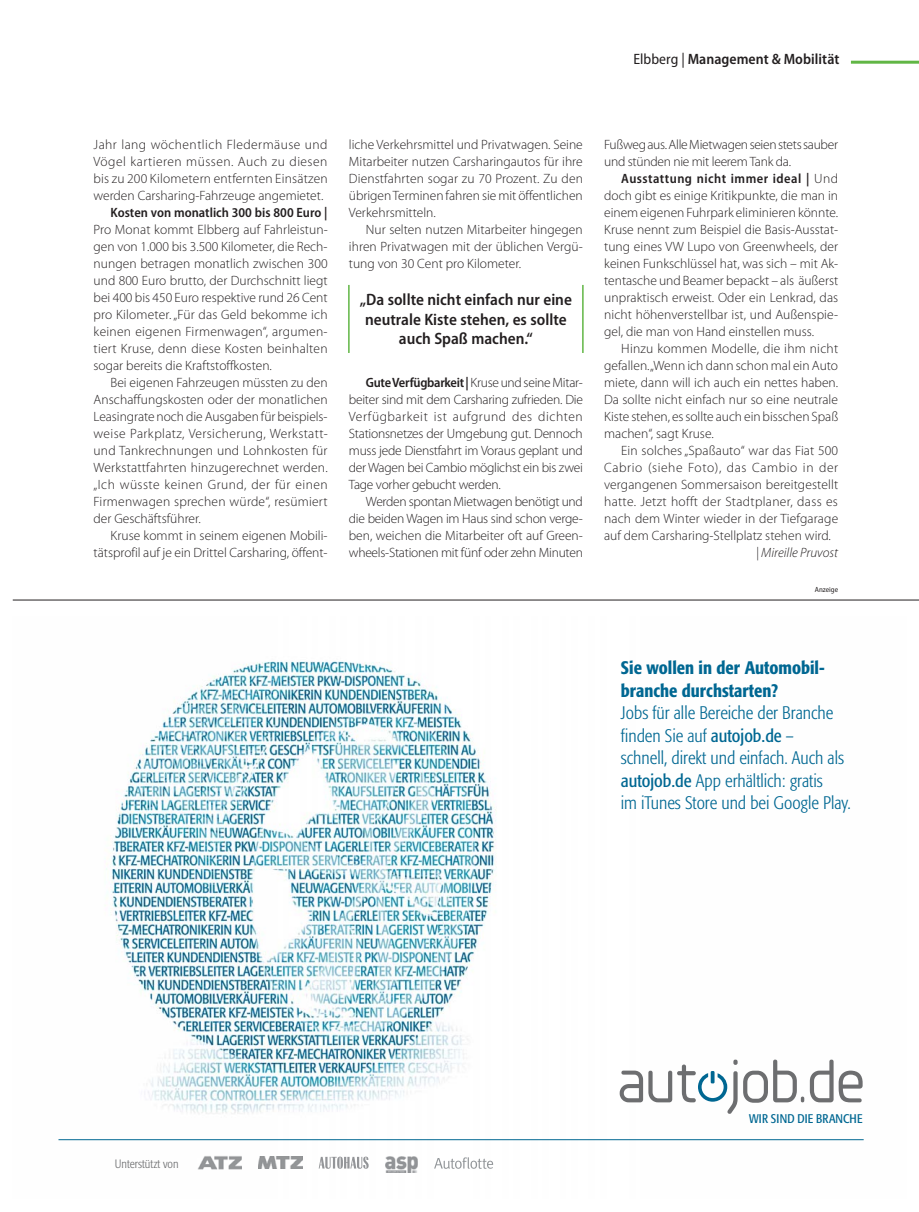
<style>
.page{position:relative;width:919px;height:1212px;background:#fff}
.page>*{position:absolute;margin:0;border:0;box-sizing:border-box;transform-origin:0 0}
.t1{font:300 18px/22.5px "Formata Condensed";color:#006792}
.t2{font:500 18px/22.5px "Formata Condensed";color:#006792}
.t3{font:600 semi-condensed 16.5px/19.5px "Myriad Pro";color:#231f20;text-align:center}
.t4{font:600 semi-condensed 15px "Myriad Pro";color:#231f20}
.t5{font:300 13.5px/17px "Myriad Pro";color:#231f20;text-align:justify}
.t6{font:300 13.5px/17px "Myriad Pro";letter-spacing:-.025em;color:#231f20}
.t7{font:600 semi-condensed 13.5px "Myriad Pro";color:#231f20}
.t8{font:italic 300 13.5px "Myriad Pro";color:#231f20}
.t9{font:12.45px "Formata Condensed";letter-spacing:.02em;color:#006792}
.t10{font:300 12px "Formata Condensed";color:#6d6e70}
.t11{font:semi-condensed 7.5px "Myriad Pro";color:#231f20}
.s1{font-weight:400}
.s2{font-weight:600;font-stretch:semi-condensed}
</style>
<div class="page">
<hr style="left:850px;top:61px;width:68px;height:3px;background:#61b645">
<hr style="left:348px;top:285px;width:1px;height:68px;background:#61b645">
<hr style="left:582px;top:285px;width:1px;height:68px;background:#61b645">
<hr style="left:13px;top:600px;width:905px;height:1px;background:#231f20">
<img style="left:58px;top:661px;width:806px;height:512px">
<hr style="left:58px;top:1139px;width:805px;height:1px;background:#006792">
<svg style="left:743px;top:1071px;width:24px;height:32px"></svg>
<svg style="left:773px;top:1059px;width:89px;height:43px"></svg>
<svg style="left:619px;top:1059px;width:118px;height:55px"></svg>
<img style="left:258px;top:1156px;width:44px;height:12px">
<img style="left:318px;top:1156px;width:50px;height:13px">
<img style="left:385px;top:1157px;width:32px;height:15px">
<svg style="left:434px;top:1157px;width:59px;height:12px"></svg>
<img style="left:197px;top:1155px;width:44px;height:17px">
<p class="t4" style="left:633px;top:53px;width:207px"><span class="s1">Elbberg |</span> Management &amp; Mobilität</p>
<p class="t5" style="left:94px;top:137px;width:236px">Jahr lang wöchentlich Fledermäuse und Vögel kartieren müssen. Auch zu diesen bis zu 200 Kilometern entfernten Einsätzen werden Carsharing-Fahrzeuge angemietet.</p>
<p class="t7" style="left:111px;top:207px;width:218px">Kosten von monatlich 300 bis 800 Euro |</p>
<p class="t5" style="left:94px;top:222px;width:235px">Pro Monat kommt Elbberg auf Fahrleistun&shy;gen von 1.000 bis 3.500 Kilometer, die Rech&shy;nungen betragen monatlich zwischen 300 und 800 Euro brutto, der Durchschnitt liegt bei 400 bis 450 Euro respektive rund 26 Cent pro Kilometer. „Für das Geld bekomme ich keinen eigenen Firmenwagen“, argumen&shy;tiert Kruse, denn diese Kosten beinhalten sogar bereits die Kraftstoffkosten.</p>
<p class="t5" style="left:94px;top:375px;width:236px;text-indent:17px">Bei eigenen Fahrzeugen müssten zu den Anschaffungskosten oder der monatlichen Leasingrate noch die Ausgaben für beispiels&shy;weise Parkplatz, Versicherung, Werkstatt&shy;und Tankrechnungen und Lohnkosten für Werkstattfahrten hinzugerechnet werden. „Ich wüsste keinen Grund, der für einen Firmenwagen sprechen würde“, resümiert der Geschäftsführer.</p>
<p class="t5" style="left:94px;top:528px;width:235px;text-align:right">Kruse kommt in seinem eigenen Mobili&shy;tätsprofil auf je ein Drittel Carsharing, öffent-</p>
<p class="t5" style="left:349px;top:137px;width:235px">liche Verkehrsmittel und Privatwagen. Seine Mitarbeiter nutzen Carsharingautos für ihre Dienstfahrten sogar zu 70 Prozent. Zu den übrigen Terminen fahren sie mit öffentlichen Verkehrsmitteln.</p>
<p class="t5" style="left:349px;top:222px;width:235px;text-indent:17px">Nur selten nutzen Mitarbeiter hingegen ihren Privatwagen mit der üblichen Vergü&shy;tung von 30 Cent pro Kilometer.</p>
<p class="t3" style="left:360px;top:292px;width:214px">„Da sollte nicht einfach nur eine neutrale Kiste stehen, es sollte auch Spaß machen.“</p>
<p class="t5" style="left:349px;top:375px;width:235px;text-indent:17px"><span class="s2">Gute Verfügbarkeit |</span> Kruse und seine Mitar&shy;beiter sind mit dem Carsharing zufrieden. Die Verfügbarkeit ist aufgrund des dichten Stations netzes der Umgebung gut. Dennoch muss jede Dienstfahrt im Voraus geplant und der Wagen bei Cambio möglichst ein bis zwei Tage vorher gebucht werden.</p>
<p class="t5" style="left:349px;top:494px;width:235px;text-indent:17px">Werden spontan Mietwagen benötigt und die beiden Wagen im Haus sind schon verge&shy;ben, weichen die Mitarbeiter oft auf Green&shy;wheels-Stationen mit fünf oder zehn Minuten</p>
<p class="t6" style="left:604px;top:137px;width:235px">Fußweg aus. Alle Mietwagen seien stets sauber und stünden nie mit leerem Tank da.</p>
<p class="t5" style="left:604px;top:171px;width:235px;text-indent:17px"><span class="s2">Ausstattung nicht immer ideal |</span> Und doch gibt es einige Kritikpunkte, die man in einem eigenen Fuhrpark eliminieren könnte.<br>Kruse nennt zum Beispiel die Basis-Ausstat&shy;tung eines VW Lupo von Greenwheels, der keinen Funkschlüssel hat, was sich – mit Ak&shy;tentasche und Beamer bepackt – als äußerst unpraktisch erweist. Oder ein Lenkrad, das nicht höhenverstellbar ist, und Außenspie&shy;gel, die man von Hand einstellen muss.</p>
<p class="t5" style="left:604px;top:341px;width:236px;text-indent:17px">Hinzu kommen Modelle, die ihm nicht gefallen. „Wenn ich dann schon mal ein Auto miete, dann will ich auch ein nettes haben.<br>Da sollte nicht einfach nur so eine neutrale Kiste stehen, es sollte auch ein bisschen Spaß machen“, sagt Kruse.</p>
<p class="t5" style="left:604px;top:443px;width:235px;text-indent:17px">Ein solches „Spaßauto“ war das Fiat 500<br>Cabrio (siehe Foto), das Cambio in der vergangenen Sommersaison bereitgestellt hatte. Jetzt hofft der Stadtplaner, dass es nach dem Winter wieder in der Tiefgarage auf dem Carsharing-Stellplatz stehen wird.</p>
<p class="t8" style="left:756px;top:545px;width:84px">| Mireille Pruvost</p>
<p class="t11" style="left:814px;top:586px;width:25px">Anzeige</p>
<h1 class="t2" style="left:621px;top:656px;width:205px">Sie wollen in der Automobil&shy;branche durchstarten?</h1>
<h1 class="t1" style="left:621px;top:702px;width:231px">Jobs für alle Bereiche der Branche finden Sie auf <span class="s1">autojob.de</span> –<br>schnell, direkt und einfach. Auch als <span class="s1">autojob.de</span> App erhältlich: gratis<br>im iTunes Store und bei Google Play.</h1>
<p class="t10" style="left:115px;top:1158px;width:65px">Unterstützt von</p>
<p class="t9" style="left:749px;top:1111px;width:115px">WIR SIND DIE BRANCHE</p>
</div>
